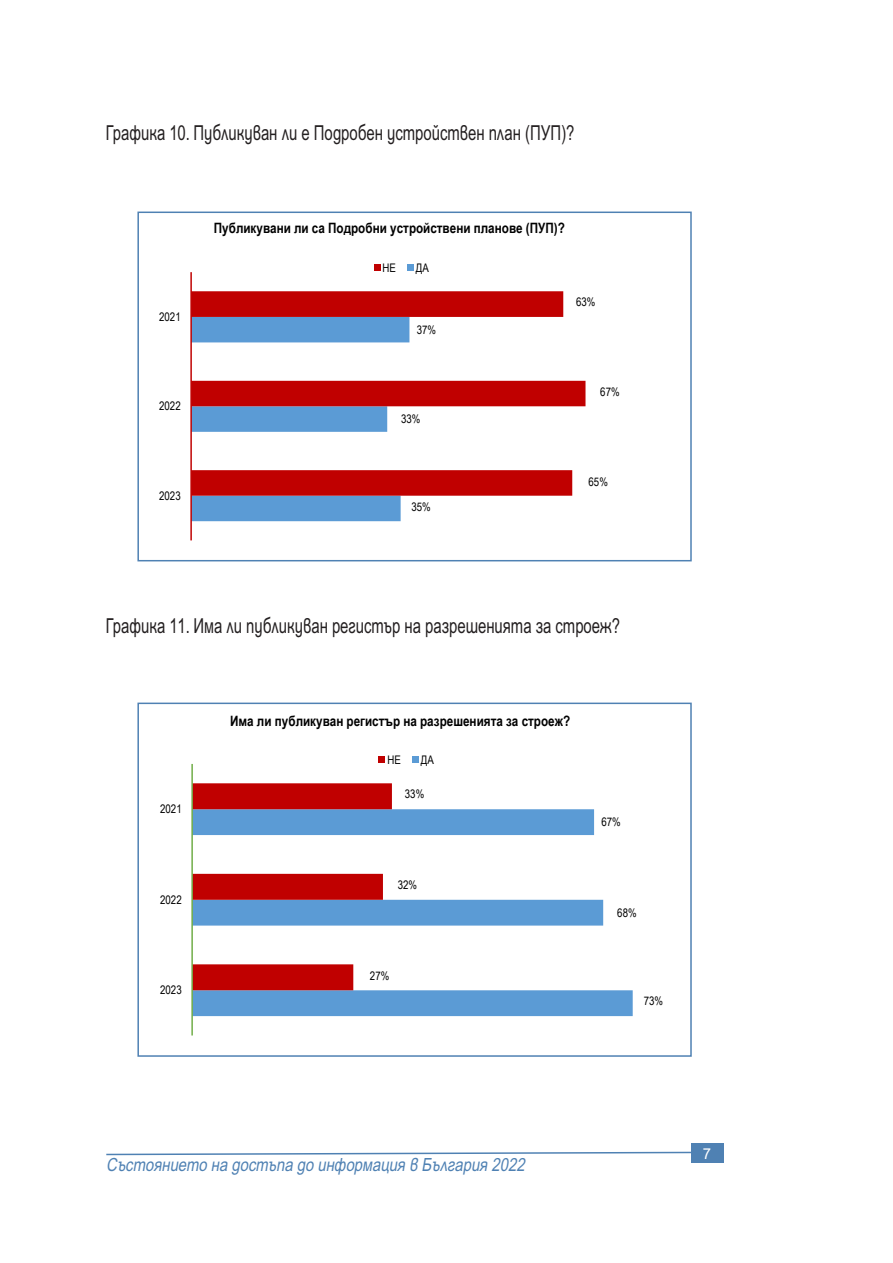
<style>
.page{position:relative;width:893px;height:1263px;background:#fff}
.page>*{position:absolute;margin:0;border:0;box-sizing:border-box;transform-origin:0 0}
.body{font:20.7px "SP Ariel";color:#231f20;scale:.72 1}
.t1{font:italic 18.15px "SP Ariel";color:#4f81b3;scale:.82 1}
.t2{font:15px "SP Ariel";color:#fff}
.t3{font:700 14.25px "Arial Narrow";color:#000}
.t4{font:11.85px "Arial Narrow";color:#000}
</style>
<div class="page">
<svg style="left:106px;top:1151px;width:618px;height:5px"></svg>
<div style="left:691px;top:1143px;width:32px;height:20px;background:#4f81b3"></div>
<div style="left:192px;top:496px;width:209px;height:25px;background:#5b9bd5"></div>
<svg style="left:192px;top:291px;width:393px;height:205px"></svg>
<hr style="left:190px;top:272px;width:2px;height:268px;background:#c00000">
<svg style="left:374px;top:265px;width:6px;height:6px"></svg>
<svg style="left:407px;top:265px;width:6px;height:6px"></svg>
<div style="left:137px;top:212px;width:555px;height:349px;border:2px solid #4f81b3"></div>
<svg style="left:193px;top:809px;width:440px;height:207px"></svg>
<svg style="left:193px;top:783px;width:199px;height:207px"></svg>
<hr style="left:191px;top:764px;width:2px;height:271px;background:#70ad47">
<div style="left:379px;top:756px;width:6px;height:7px;background:#c00000"></div>
<div style="left:412px;top:756px;width:6px;height:7px;background:#5b9bd5"></div>
<div style="left:137px;top:703px;width:555px;height:354px;border:2px solid #4f81b3"></div>
<p class="body" style="left:106px;top:121px;width:652px">Графика 10. Публикуван ли е Подробен устройствен план (ПУП)?</p>
<p class="t4" style="left:159px;top:308px;width:23px">2021</p>
<p class="t4" style="left:159px;top:397px;width:23px">2022</p>
<p class="t4" style="left:159px;top:487px;width:23px">2023</p>
<p class="t3" style="left:214px;top:218px;width:352px">Публикувани ли са Подробни устройствени планове (ПУП)?</p>
<p class="t4" style="left:383px;top:259px;width:15px">НЕ</p>
<p class="t4" style="left:416px;top:259px;width:15px">ДА</p>
<p class="t4" style="left:417px;top:321px;width:21px">37%</p>
<p class="t4" style="left:576px;top:293px;width:21px">63%</p>
<p class="t4" style="left:401px;top:410px;width:21px">33%</p>
<p class="t4" style="left:411px;top:498px;width:21px">35%</p>
<p class="t4" style="left:600px;top:383px;width:21px">67%</p>
<p class="t4" style="left:588px;top:473px;width:21px">65%</p>
<p class="body" style="left:106px;top:614px;width:716px">Графика 11. Има ли публикуван регистър на разрешeнията за строеж?</p>
<p class="t4" style="left:160px;top:800px;width:23px">2021</p>
<p class="t4" style="left:160px;top:891px;width:23px">2022</p>
<p class="t4" style="left:160px;top:981px;width:23px">2023</p>
<p class="t3" style="left:230px;top:710px;width:341px">Има ли публикуван регистър на разрешeнията за строеж?</p>
<p class="t4" style="left:387px;top:751px;width:15px">НЕ</p>
<p class="t4" style="left:421px;top:751px;width:15px">ДА</p>
<p class="t4" style="left:405px;top:785px;width:21px">33%</p>
<p class="t4" style="left:398px;top:877px;width:21px">32%</p>
<p class="t4" style="left:370px;top:967px;width:21px">27%</p>
<p class="t4" style="left:601px;top:813px;width:21px">67%</p>
<p class="t4" style="left:617px;top:904px;width:21px">68%</p>
<p class="t4" style="left:644px;top:992px;width:21px">73%</p>
<p class="t1" style="left:106px;top:1155px;width:512px">Състоянието на достъпа до информация в България 2022</p>
<p class="t2" style="left:703px;top:1146px;width:10px">7</p>
</div>
